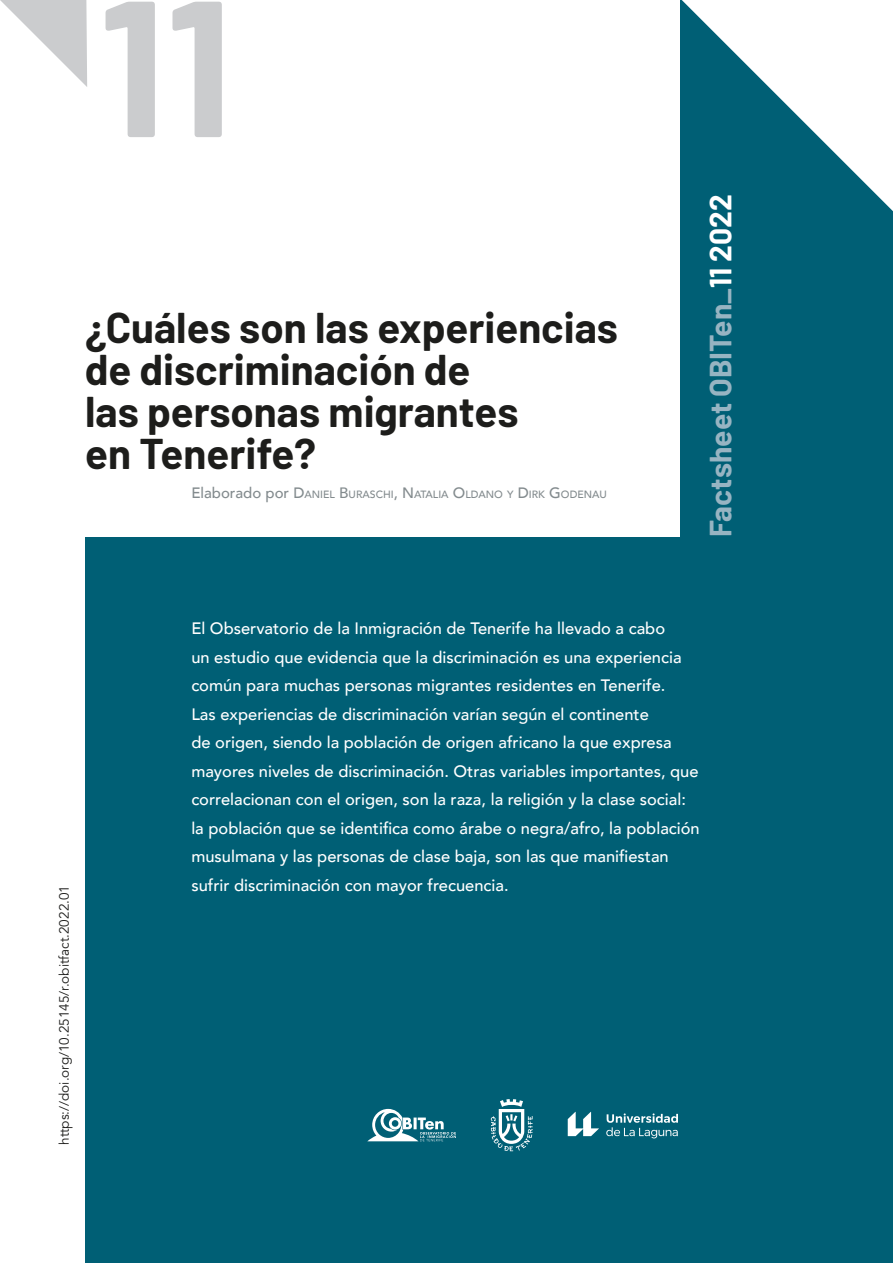
<style>
.page{position:relative;width:893px;height:1263px;background:#fff}
.page>*{position:absolute;margin:0;border:0;box-sizing:border-box;transform-origin:0 0}
.t1{font:700 193.5px "Barlow";color:#cbccce}
.CAPÍTULO{font:700 42px/42px "Barlow";color:#1d1d1b}
.CAPÍTULO-2{font:700 30px "Barlow";color:#97b4c2}
.CUERPO_DE_TEXTO_INTR{font:500 16.5px/28.5px "Avenir";color:#fff}
.AUTOR_FECHA{font:13.5px "Avenir";color:#1d1d1b}
.AUTOR_FECHA-2{font:500 10.5px "Avenir";color:#838b8e}
.s1{font-size:15px}
.s2{color:#fff}
</style>
<div class="page">
<div style="left:85px;top:537px;width:808px;height:726px;background:#005f75"></div>
<div style="left:680px;top:0;width:213px;height:557px;background:#005f75"></div>
<svg style="left:682px;top:0;width:211px;height:211px"></svg>
<svg style="left:491px;top:1099px;width:42px;height:52px"></svg>
<svg style="left:606px;top:1113px;width:72px;height:25px"></svg>
<svg style="left:568px;top:1112px;width:31px;height:24px"></svg>
<svg style="left:368px;top:1109px;width:88px;height:32px"></svg>
<svg style="left:0;top:0;width:87px;height:87px"></svg>
<h1 class="t1" style="left:100px;top:-53px;width:134px">11</h1>
<p class="CAPÍTULO" style="left:85px;top:307px;width:535px">¿Cuáles son las experiencias de discriminación de<br>las personas migrantes<br>en Tenerife?</p>
<p class="AUTOR_FECHA-2" style="left:191px;top:485px;width:417px"><span class="s1">Elaborado por</span> <span class="s1">D</span>ANIEL <span class="s1">B</span>URASCHI<span class="s1">, N</span>ATALIA <span class="s1">O</span>LDANO Y <span class="s1">D</span>IRK <span class="s1">G</span>ODENAU</p>
<p class="CAPÍTULO-2" style="left:702px;top:537px;width:344px;rotate:-90deg">Factsheet OBITen_<span class="s2">11 2022</span></p>
<p class="AUTOR_FECHA" style="left:56px;top:1145px;width:261px;rotate:-90deg">https://doi.org/10.25145/r.obitfact.2022.01</p>
<p class="CUERPO_DE_TEXTO_INTR" style="left:191px;top:613px;width:510px">El Observatorio de la Inmigración de Tenerife ha llevado a cabo<br>un estudio que evidencia que la discriminación es una experiencia común para muchas personas migrantes residentes en Tenerife.<br>Las experiencias de discriminación varían según el continente<br>de origen, siendo la población de origen africano la que expresa mayores niveles de discriminación. Otras variables importantes, que correlacionan con el origen, son la raza, la religión y la clase social: la población que se identifica como árabe o negra/afro, la población musulmana y las personas de clase baja, son las que manifiestan sufrir discriminación con mayor frecuencia.</p>
</div>
